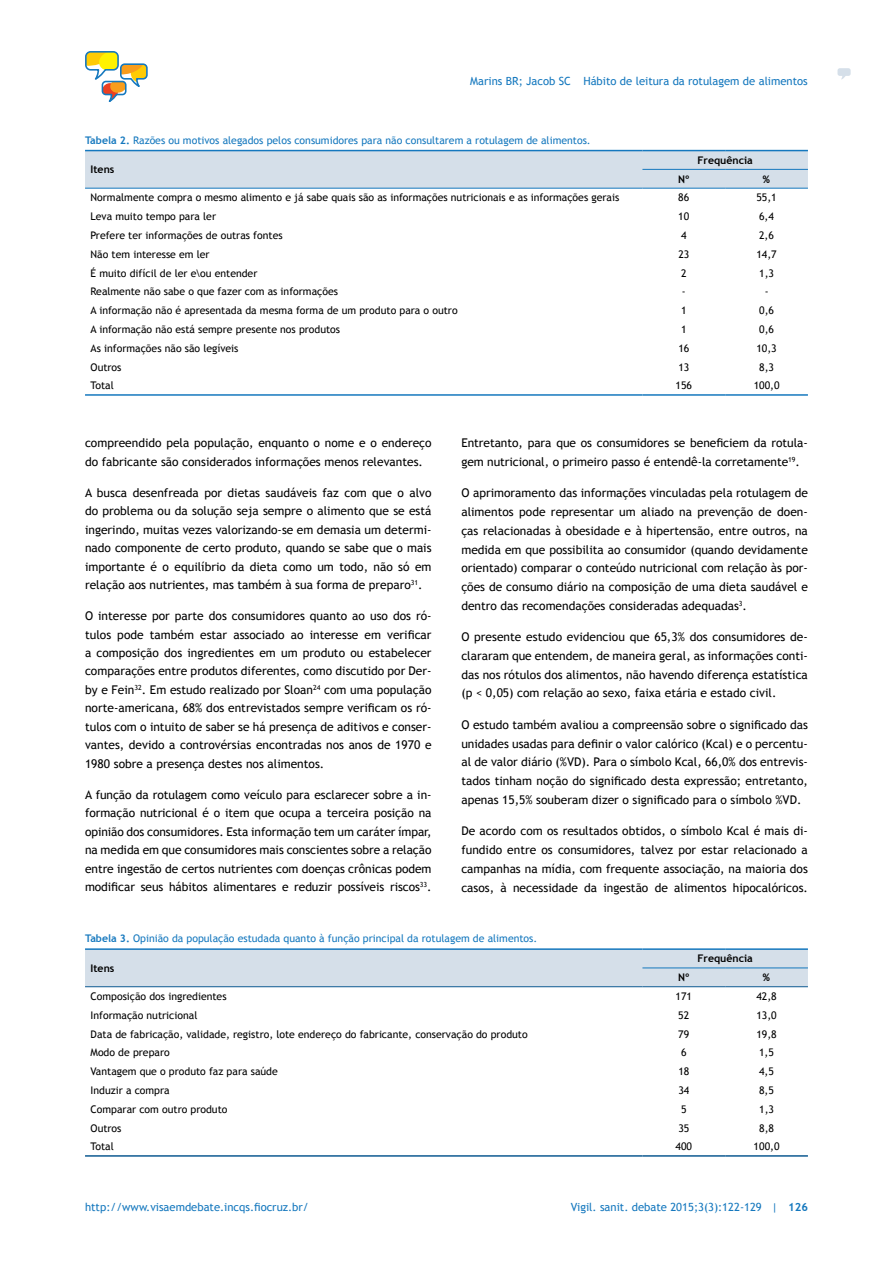
<style>
.page{position:relative;width:893px;height:1263px;background:#fff}
.page>*{position:absolute;margin:0;border:0;box-sizing:border-box;transform-origin:0 0}
.t1{font:12px/18.5px "Trebuchet MS";color:#000;text-align:justify}
.t2{font:11.25px "Trebuchet MS";color:#1578be}
.t3{font:10.5px "Trebuchet MS";color:#000}
.t4{font:10.5px "Trebuchet MS";color:#1578be}
.t5{font:700 10.5px "Trebuchet MS";color:#000}
.s1{font-weight:700}
</style>
<div class="page">
<svg style="left:85px;top:51px;width:63px;height:51px"></svg>
<svg style="left:837px;top:68px;width:14px;height:11px"></svg>
<div style="left:85px;top:151px;width:723px;height:37px;background:#d5dfe9"></div>
<hr style="left:85px;top:188px;width:557px;height:1px;background:#1578be">
<hr style="left:642px;top:188px;width:83px;height:1px;background:#1578be">
<hr style="left:725px;top:188px;width:83px;height:1px;background:#1578be">
<hr style="left:85px;top:150px;width:557px;height:1px;background:#1578be">
<hr style="left:642px;top:150px;width:83px;height:1px;background:#1578be">
<hr style="left:725px;top:150px;width:83px;height:1px;background:#1578be">
<hr style="left:85px;top:394px;width:557px;height:2px;background:#1578be">
<hr style="left:642px;top:394px;width:83px;height:2px;background:#1578be">
<hr style="left:725px;top:394px;width:83px;height:2px;background:#1578be">
<hr style="left:642px;top:169px;width:83px;height:1px;background:#1578be">
<hr style="left:725px;top:169px;width:83px;height:1px;background:#1578be">
<div style="left:85px;top:950px;width:723px;height:36px;background:#d5dfe9"></div>
<hr style="left:642px;top:967px;width:83px;height:1px;background:#1578be">
<hr style="left:725px;top:967px;width:83px;height:1px;background:#1578be">
<hr style="left:85px;top:948px;width:557px;height:2px;background:#1578be">
<hr style="left:642px;top:948px;width:83px;height:2px;background:#1578be">
<hr style="left:725px;top:948px;width:83px;height:2px;background:#1578be">
<hr style="left:85px;top:986px;width:557px;height:1px;background:#0e5a91">
<hr style="left:642px;top:986px;width:83px;height:1px;background:#0e5a91">
<hr style="left:725px;top:986px;width:83px;height:1px;background:#0e5a91">
<hr style="left:85px;top:1155px;width:557px;height:2px;background:#0e5a91">
<hr style="left:642px;top:1155px;width:83px;height:2px;background:#0e5a91">
<hr style="left:725px;top:1155px;width:83px;height:2px;background:#0e5a91">
<p class="t2" style="left:470px;top:74px;width:339px">Marins BR; Jacob SC Hábito de leitura da rotulagem de alimentos</p>
<p class="t4" style="left:85px;top:134px;width:507px"><span class="s1">Tabela 2.</span> Razões ou motivos alegados pelos consumidores para não consultarem a rotulagem de alimentos.</p>
<p class="t5" style="left:91px;top:163px;width:25px">Itens</p>
<p class="t5" style="left:697px;top:154px;width:57px">Frequência</p>
<p class="t5" style="left:678px;top:172px;width:13px">Nº</p>
<p class="t5" style="left:763px;top:172px;width:9px">%</p>
<p class="t3" style="left:91px;top:192px;width:530px">Normalmente compra o mesmo alimento e já sabe quais são as informações nutricionais e as informações gerais</p>
<p class="t3" style="left:678px;top:192px;width:13px">86</p>
<p class="t3" style="left:756px;top:192px;width:22px">55,1</p>
<p class="t3" style="left:91px;top:210px;width:127px">Leva muito tempo para ler</p>
<p class="t3" style="left:678px;top:210px;width:13px">10</p>
<p class="t3" style="left:759px;top:210px;width:16px">6,4</p>
<p class="t3" style="left:91px;top:229px;width:194px">Prefere ter informações de outras fontes</p>
<p class="t3" style="left:681px;top:229px;width:7px">4</p>
<p class="t3" style="left:759px;top:229px;width:16px">2,6</p>
<p class="t3" style="left:91px;top:248px;width:121px">Não tem interesse em ler</p>
<p class="t3" style="left:678px;top:248px;width:13px">23</p>
<p class="t3" style="left:756px;top:248px;width:22px">14,7</p>
<p class="t3" style="left:91px;top:267px;width:168px">É muito difícil de ler e\ou entender</p>
<p class="t3" style="left:681px;top:267px;width:7px">2</p>
<p class="t3" style="left:759px;top:267px;width:16px">1,3</p>
<p class="t3" style="left:91px;top:285px;width:249px">Realmente não sabe o que fazer com as informações</p>
<p class="t3" style="left:682px;top:285px;width:5px">-</p>
<p class="t3" style="left:765px;top:285px;width:5px">-</p>
<p class="t3" style="left:91px;top:304px;width:369px">A informação não é apresentada da mesma forma de um produto para o outro</p>
<p class="t3" style="left:681px;top:304px;width:7px">1</p>
<p class="t3" style="left:759px;top:304px;width:16px">0,6</p>
<p class="t3" style="left:91px;top:323px;width:251px">A informação não está sempre presente nos produtos</p>
<p class="t3" style="left:681px;top:323px;width:7px">1</p>
<p class="t3" style="left:759px;top:323px;width:16px">0,6</p>
<p class="t3" style="left:91px;top:342px;width:149px">As informações não são legíveis</p>
<p class="t3" style="left:678px;top:342px;width:13px">16</p>
<p class="t3" style="left:756px;top:342px;width:22px">10,3</p>
<p class="t3" style="left:91px;top:361px;width:32px">Outros</p>
<p class="t3" style="left:678px;top:361px;width:13px">13</p>
<p class="t3" style="left:759px;top:361px;width:16px">8,3</p>
<p class="t3" style="left:91px;top:379px;width:25px">Total</p>
<p class="t3" style="left:676px;top:379px;width:18px">156</p>
<p class="t3" style="left:754px;top:379px;width:27px">100,0</p>
<p class="t1" style="left:85px;top:434px;width:348px">compreendido pela população, enquanto o nome e o endereço do fabricante são considerados informações menos relevantes.</p>
<p class="t1" style="left:85px;top:483px;width:348px">A busca desenfreada por dietas saudáveis faz com que o alvo do problema ou da solução seja sempre o alimento que se está ingerindo, muitas vezes valorizando-se em demasia um determi&shy;nado componente de certo produto, quando se sabe que o mais importante é o equilíbrio da dieta como um todo, não só em relação aos nutrientes, mas também à sua forma de preparo<sup>31</sup>.</p>
<p class="t1" style="left:85px;top:607px;width:348px">O interesse por parte dos consumidores quanto ao uso dos ró&shy;tulos pode também estar associado ao interesse em verificar a composição dos ingredientes em um produto ou estabelecer comparações entre produtos diferentes, como discutido por Der&shy;by e Fein<sup>32</sup>. Em estudo realizado por Sloan<sup>24</sup> com uma população norte-americana, 68% dos entrevistados sempre verificam os ró&shy;tulos com o intuito de saber se há presença de aditivos e conser&shy;vantes, devido a controvérsias encontradas nos anos de 1970 e 1980 sobre a presença destes nos alimentos.</p>
<p class="t1" style="left:85px;top:785px;width:348px">A função da rotulagem como veículo para esclarecer sobre a in&shy;formação nutricional é o item que ocupa a terceira posição na opinião dos consumidores. Esta informação tem um caráter ímpar, na medida em que consumidores mais conscientes sobre a relação entre ingestão de certos nutrientes com doenças crônicas podem modificar seus hábitos alimentares e reduzir possíveis riscos<sup>33</sup>.</p>
<p class="t1" style="left:461px;top:434px;width:348px">Entretanto, para que os consumidores se beneficiem da rotula&shy;gem nutricional, o primeiro passo é entendê-la corretamente<sup>19</sup>.</p>
<p class="t1" style="left:461px;top:484px;width:348px">O aprimoramento das informações vinculadas pela rotulagem de alimentos pode representar um aliado na prevenção de doen&shy;ças relacionadas à obesidade e à hipertensão, entre outros, na medida em que possibilita ao consumidor (quando devidamente orientado) comparar o conteúdo nutricional com relação às por&shy;ções de consumo diário na composição de uma dieta saudável e dentro das recomendações consideradas adequadas<sup>3</sup>.</p>
<p class="t1" style="left:461px;top:628px;width:348px">O presente estudo evidenciou que 65,3% dos consumidores de&shy;clararam que entendem, de maneira geral, as informações conti&shy;das nos rótulos dos alimentos, não havendo diferença estatística (p &lt; 0,05) com relação ao sexo, faixa etária e estado civil.</p>
<p class="t1" style="left:461px;top:715px;width:348px">O estudo também avaliou a compreensão sobre o significado das unidades usadas para definir o valor calórico (Kcal) e o percentu&shy;al de valor diário (%VD). Para o símbolo Kcal, 66,0% dos entrevis&shy;tados tinham noção do significado desta expressão; entretanto, apenas 15,5% souberam dizer o significado para o símbolo %VD.</p>
<p class="t1" style="left:461px;top:822px;width:348px">De acordo com os resultados obtidos, o símbolo Kcal é mais di&shy;fundido entre os consumidores, talvez por estar relacionado a campanhas na mídia, com frequente associação, na maioria dos casos, à necessidade da ingestão de alimentos hipocalóricos.</p>
<p class="t4" style="left:85px;top:932px;width:454px"><span class="s1">Tabela 3.</span> Opinião da população estudada quanto à função principal da rotulagem de alimentos.</p>
<p class="t5" style="left:91px;top:961px;width:25px">Itens</p>
<p class="t5" style="left:697px;top:952px;width:57px">Frequência</p>
<p class="t5" style="left:678px;top:971px;width:13px">Nº</p>
<p class="t5" style="left:763px;top:971px;width:9px">%</p>
<p class="t3" style="left:91px;top:990px;width:138px">Composição dos ingredientes</p>
<p class="t3" style="left:676px;top:990px;width:18px">171</p>
<p class="t3" style="left:756px;top:990px;width:22px">42,8</p>
<p class="t3" style="left:91px;top:1009px;width:108px">I nformação nutricional</p>
<p class="t3" style="left:678px;top:1009px;width:13px">52</p>
<p class="t3" style="left:756px;top:1009px;width:22px">13,0</p>
<p class="t3" style="left:91px;top:1028px;width:439px">Data de fabricação, validade, registro, lote endereço do fabricante, conservação do produto</p>
<p class="t3" style="left:678px;top:1028px;width:13px">79</p>
<p class="t3" style="left:756px;top:1028px;width:22px">19,8</p>
<p class="t3" style="left:91px;top:1046px;width:81px">Modo de preparo</p>
<p class="t3" style="left:681px;top:1046px;width:7px">6</p>
<p class="t3" style="left:759px;top:1046px;width:16px">1,5</p>
<p class="t3" style="left:91px;top:1065px;width:189px">Vantagem que o produto faz para saúde</p>
<p class="t3" style="left:678px;top:1065px;width:13px">18</p>
<p class="t3" style="left:759px;top:1065px;width:16px">4,5</p>
<p class="t3" style="left:91px;top:1084px;width:81px">I nduzir a compra</p>
<p class="t3" style="left:678px;top:1084px;width:13px">34</p>
<p class="t3" style="left:759px;top:1084px;width:16px">8,5</p>
<p class="t3" style="left:91px;top:1103px;width:138px">Comparar com outro produto</p>
<p class="t3" style="left:681px;top:1103px;width:7px">5</p>
<p class="t3" style="left:759px;top:1103px;width:16px">1,3</p>
<p class="t3" style="left:91px;top:1122px;width:32px">Outros</p>
<p class="t3" style="left:678px;top:1122px;width:13px">35</p>
<p class="t3" style="left:759px;top:1122px;width:16px">8,8</p>
<p class="t3" style="left:91px;top:1140px;width:25px">Total</p>
<p class="t3" style="left:676px;top:1140px;width:18px">400</p>
<p class="t3" style="left:754px;top:1140px;width:27px">100,0</p>
<p class="t2" style="left:85px;top:1200px;width:225px">http://www.visaemdebate.incqs.fiocruz.br/</p>
<p class="t2" style="left:571px;top:1200px;width:239px">Vigil. sanit. debate 2015;3(3):122-129 | <span class="s1">126</span></p>
</div>
